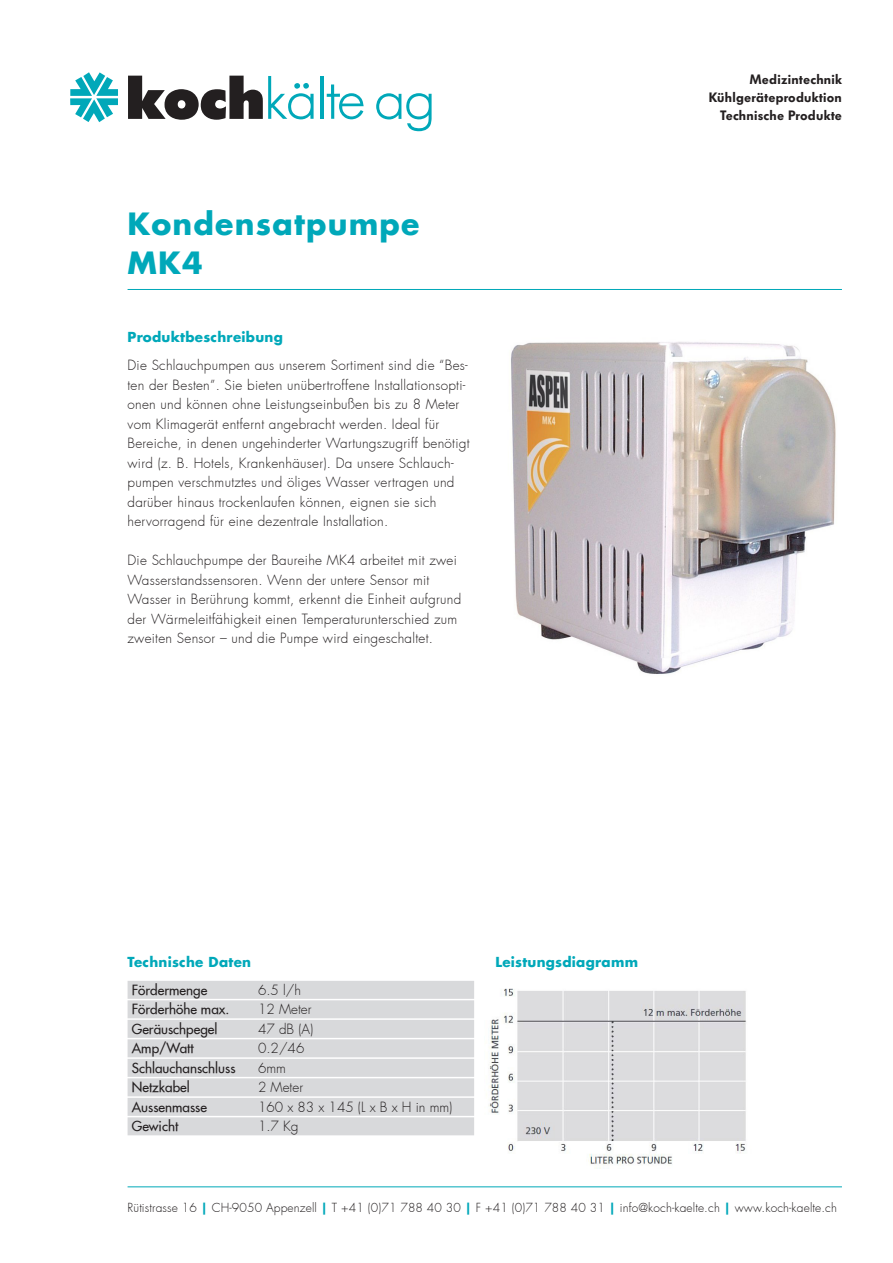
<style>
.page{position:relative;width:893px;height:1263px;background:#fff}
.page>*{position:absolute;margin:0;border:0;box-sizing:border-box;transform-origin:0 0}
.t1{font:700 30px/39px "Futura";letter-spacing:.04em;color:#00a8b9}
.t2{font:300 13.5px/19.5px "Futura";letter-spacing:.02em;color:#231f20}
.t3{font:500 13.5px "Futura";color:#231f20}
.t4{font:600 13.5px/18px "Futura BQ";letter-spacing:.02em;color:#231f20;text-align:right}
.t5{font:700 13.5px "Futura";letter-spacing:.02em;color:#00a8b9}
.t6{font:300 13.5px "Futura";color:#231f20}
.t7{font:300 12px "Futura";letter-spacing:.01em;color:#231f20}
.s1{font-weight:700;color:#00a8b9}
</style>
<div class="page">
<img style="left:511px;top:342px;width:325px;height:332px">
<svg style="left:70px;top:72px;width:48px;height:50px"></svg>
<svg style="left:128px;top:76px;width:186px;height:44px"></svg>
<hr style="left:320px;top:76px;width:3px;height:43px;background:#00a8b9">
<svg style="left:327px;top:84px;width:37px;height:35px"></svg>
<svg style="left:376px;top:93px;width:56px;height:38px"></svg>
<hr style="left:128px;top:289px;width:714px;height:1px;background:#00a8b9">
<hr style="left:128px;top:1186px;width:714px;height:1px;background:#00a8b9">
<div style="left:128px;top:981px;width:346px;height:18px;background:#d8d9db"></div>
<div style="left:128px;top:1000px;width:346px;height:18px;background:#d8d9db"></div>
<div style="left:128px;top:1020px;width:346px;height:18px;background:#d8d9db"></div>
<div style="left:128px;top:1039px;width:346px;height:18px;background:#d8d9db"></div>
<div style="left:128px;top:1059px;width:346px;height:18px;background:#d8d9db"></div>
<div style="left:128px;top:1078px;width:346px;height:18px;background:#d8d9db"></div>
<div style="left:128px;top:1098px;width:346px;height:18px;background:#d8d9db"></div>
<div style="left:128px;top:1117px;width:346px;height:18px;background:#d8d9db"></div>
<img style="left:489px;top:988px;width:257px;height:180px">
<h1 class="t1" style="left:128px;top:204px;width:293px">Kondensatpumpe<br>MK4</h1>
<p class="t5" style="left:128px;top:328px;width:157px">Produktbeschreibung</p>
<p class="t2" style="left:128px;top:356px;width:343px">Die Schlauchpumpen aus unserem Sortiment sind die “Bes&shy;ten der Besten”. Sie bieten unübertroffene Installationsopti&shy;onen und können ohne Leistungseinbußen bis zu 8 Meter vom Klimagerät entfernt angebracht werden. Ideal für Bereiche, in denen ungehinderter Wartungszugriff benötigt wird (z. B. Hotels, Krankenhäuser). Da unsere Schlauch&shy;pumpen verschmutztes und öliges Wasser vertragen und darüber hinaus trockenlaufen können, eignen sie sich hervorragend für eine dezentrale Installation.</p>
<p class="t2" style="left:128px;top:551px;width:335px">Die Schlauchpumpe der Baureihe MK4 arbeitet mit zwei Wasserstandssensoren. Wenn der untere Sensor mit Wasser in Berührung kommt, erkennt die Einheit aufgrund der Wärmeleitfähigkeit einen Temperaturunterschied zum zweiten Sensor – und die Pumpe wird eingeschaltet.</p>
<p class="t4" style="left:709px;top:71px;width:135px">Medizintechnik<br>Kühlgeräteproduktion<br>Technische Produkte</p>
<p class="t5" style="left:128px;top:953px;width:125px">Technische Daten</p>
<p class="t3" style="left:132px;top:981px;width:77px">Fördermenge</p>
<p class="t2" style="left:258px;top:980px;width:45px">6.5 l/h</p>
<p class="t3" style="left:132px;top:1001px;width:99px">Förderhöhe max.</p>
<p class="t2" style="left:258px;top:1000px;width:55px">12 Meter</p>
<p class="t3" style="left:132px;top:1020px;width:87px">Geräuschpegel</p>
<p class="t2" style="left:258px;top:1019px;width:57px">47 dB (A)</p>
<p class="t3" style="left:132px;top:1040px;width:63px">Amp/Watt</p>
<p class="t2" style="left:258px;top:1039px;width:48px">0.2/46</p>
<p class="t3" style="left:132px;top:1059px;width:105px">Schlauchanschluss</p>
<p class="t2" style="left:258px;top:1058px;width:29px">6mm</p>
<p class="t3" style="left:132px;top:1079px;width:59px">Netzkabel</p>
<p class="t2" style="left:258px;top:1078px;width:47px">2 Meter</p>
<p class="t3" style="left:132px;top:1098px;width:77px">Aussenmasse</p>
<p class="t6" style="left:258px;top:1099px;width:196px">160 x 83 x 145 (L x B x H in mm)</p>
<p class="t3" style="left:132px;top:1118px;width:48px">Gewicht</p>
<p class="t2" style="left:258px;top:1117px;width:42px">1.7 Kg</p>
<p class="t5" style="left:495px;top:953px;width:144px">Leistungsdiagramm</p>
<p class="t7" style="left:128px;top:1200px;width:711px">Rütistrasse 16 <span class="s1">|</span> CH-9050 Appenzell <span class="s1">|</span> T +41 (0)71 788 40 30 <span class="s1">|</span> F +41 (0)71 788 40 31 <span class="s1">|</span> info@koch-kaelte.ch <span class="s1">|</span> www.koch-kaelte.ch</p>
</div>
